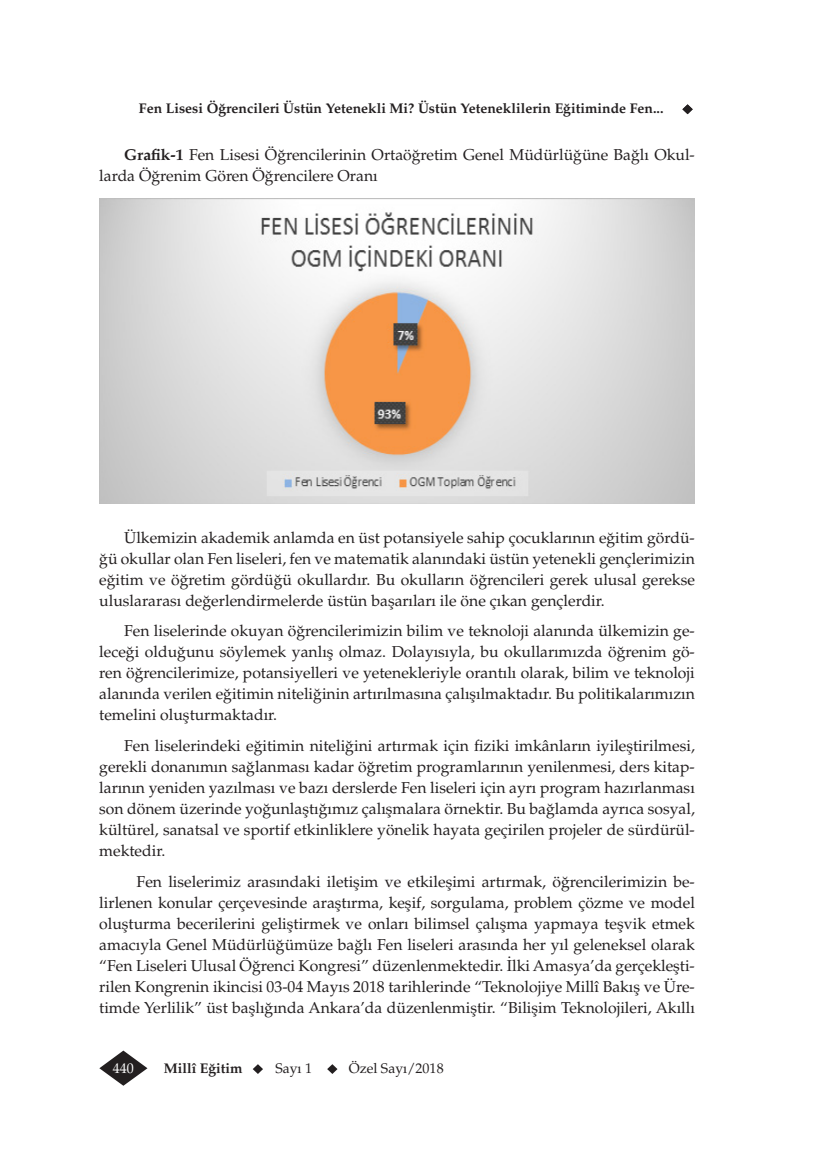
<style>
.page{position:relative;width:819px;height:1166px;background:#fff}
.page>*{position:absolute;margin:0;border:0;box-sizing:border-box;transform-origin:0 0}
.t1{font:15.75px/21px "Palatino";color:#231f20;text-align:justify}
.t2{font:700 14px "Palatino";color:#231f20}
.t3{font:14px "Palatino";color:#231f20}
.t4{font:14px "Palatino";color:#fff}
.s1{font-weight:700}
</style>
<div class="page">
<svg style="left:99px;top:1050px;width:48px;height:36px"></svg>
<svg style="left:253px;top:1064px;width:10px;height:10px"></svg>
<svg style="left:327px;top:1064px;width:10px;height:10px"></svg>
<img style="left:99px;top:198px;width:595px;height:306px">
<svg style="left:682px;top:104px;width:10px;height:10px"></svg>
<p class="t2" style="left:139px;top:100px;width:526px">Fen Lisesi Öğrencileri Üstün Yetenekli Mi? Üstün Yeteneklilerin Eğitiminde Fen...</p>
<p class="t1" style="left:99px;top:145px;width:597px;text-indent:25px"><span class="s1">Grafik-1</span> Fen Lisesi Öğrencilerinin Ortaöğretim Genel Müdürlüğüne Bağlı Okul&shy;larda Öğrenim Gören Öğrencilere Oranı</p>
<p class="t1" style="left:99px;top:527px;width:597px;text-indent:25px">Ülkemizin akademik anlamda en üst potansiyele sahip çocuklarının eğitim gördü&shy;ğü okullar olan Fen liseleri, fen ve matematik alanındaki üstün yetenekli gençlerimizin eğitim ve öğretim gördüğü okullardır. Bu okulların öğrencileri gerek ulusal gerekse uluslararası değerlendirmelerde üstün başarıları ile öne çıkan gençlerdir.</p>
<p class="t1" style="left:99px;top:621px;width:597px;text-indent:25px">Fen liselerinde okuyan öğrencilerimizin bilim ve teknoloji alanında ülkemizin ge&shy;leceği olduğunu söylemek yanlış olmaz. Dolayısıyla, bu okullarımızda öğrenim gö&shy;ren öğrencilerimize, potansiyelleri ve yetenekleriyle orantılı olarak, bilim ve teknoloji alanında verilen eğitimin niteliğinin artırılmasına çalışılmaktadır. Bu politikalarımızın temelini oluşturmaktadır.</p>
<p class="t1" style="left:99px;top:736px;width:597px;text-indent:25px">Fen liselerindeki eğitimin niteliğini artırmak için fiziki imkânların iyileştirilmesi, gerekli donanımın sağlanması kadar öğretim programlarının yenilenmesi, ders kitap&shy;larının yeniden yazılması ve bazı derslerde Fen liseleri için ayrı program hazırlanması son dönem üzerinde yoğunlaştığımız çalışmalara örnektir. Bu bağlamda ayrıca sosyal, kültürel, sanatsal ve sportif etkinliklere yönelik hayata geçirilen projeler de sürdürül&shy;mektedir.</p>
<p class="t1" style="left:99px;top:872px;width:597px;text-indent:37px">Fen liselerimiz arasındaki iletişim ve etkileşimi artırmak, öğrencilerimizin be&shy;lirlenen konular çerçevesinde araştırma, keşif, sorgulama, problem çözme ve model oluşturma becerilerini geliştirmek ve onları bilimsel çalışma yapmaya teşvik etmek amacıyla Genel Müdürlüğümüze bağlı Fen liseleri arasında her yıl geleneksel olarak “Fen Liseleri Ulusal Öğrenci Kongresi” düzenlenmektedir. İlki Amasya’da gerçekleşti&shy;rilen Kongrenin ikincisi 03-04 Mayıs 2018 tarihlerinde “Teknolojiye Millî Bakış ve Üre&shy;timde Yerlilik” üst başlığında Ankara’da düzenlenmiştir. “Bilişim Teknolojileri, Akıllı</p>
<p class="t4" style="left:113px;top:1060px;width:22px">440</p>
<p class="t2" style="left:164px;top:1060px;width:80px">Millî Eğitim</p>
<p class="t3" style="left:275px;top:1060px;width:38px">Sayı 1</p>
<p class="t3" style="left:348px;top:1060px;width:96px">Özel Sayı/2018</p>
</div>
